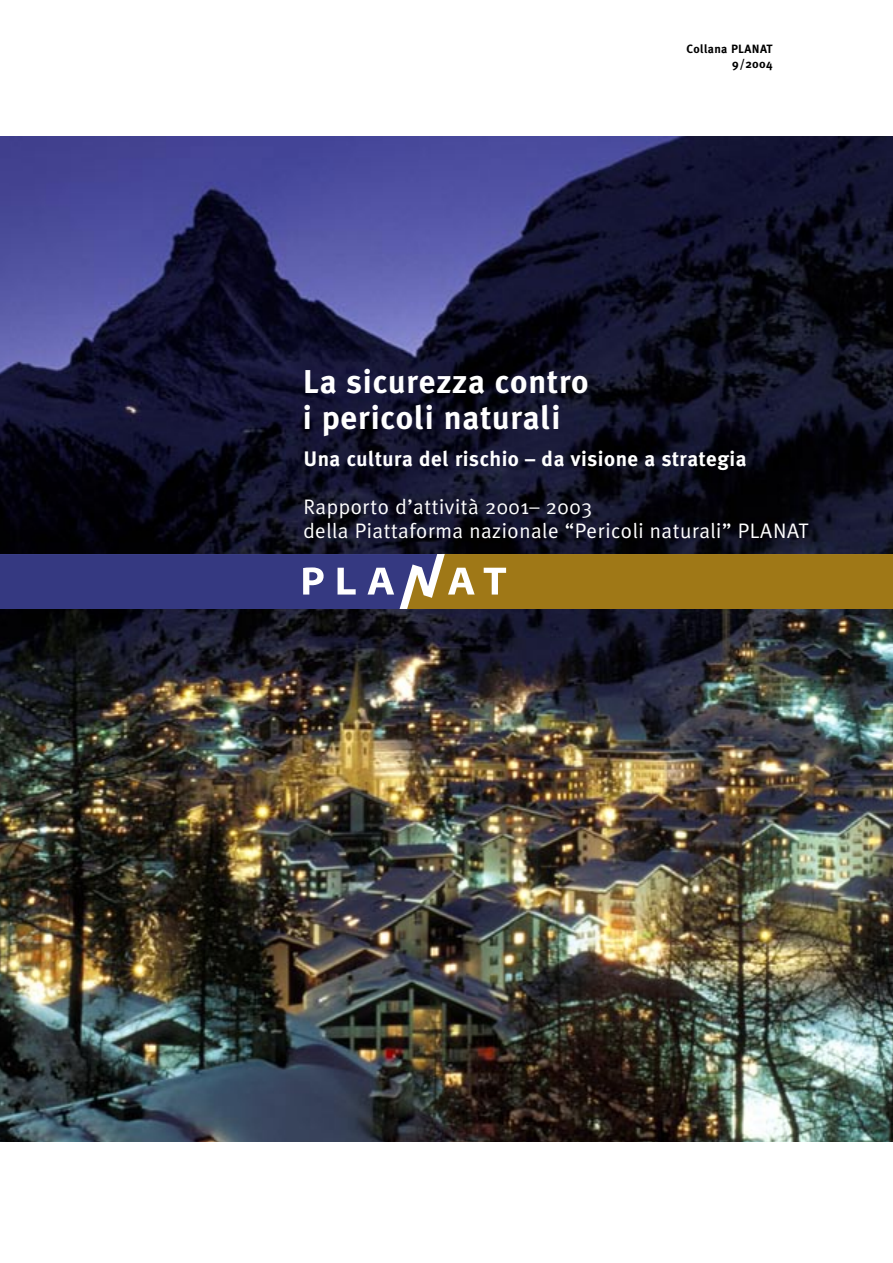
<style>
.page{position:relative;width:893px;height:1263px;background:#fff}
.page>*{position:absolute;margin:0;border:0;box-sizing:border-box;transform-origin:0 0}
.t1{font:700 33px/36px "Meta Plus";letter-spacing:.025em;color:#fff}
.t2{font:21px/24px "Meta Plus Normal";letter-spacing:.025em;color:#fff}
.t3{font:700 21px "Meta Plus";letter-spacing:.025em;color:#fff}
.t4{font:700 12px/15px "Meta Plus";letter-spacing:.025em;color:#000;text-align:right}
</style>
<div class="page">
<img style="left:0;top:136px;width:893px;height:1005px">
<svg style="left:0;top:554px;width:893px;height:55px;background:#746251"></svg>
<p class="t4" style="left:687px;top:42px;width:88px">Collana PLANAT<br>9/2004</p>
<h1 class="t1" style="left:303px;top:363px;width:287px">La sicurezza contro i pericoli naturali</h1>
<p class="t3" style="left:303px;top:447px;width:445px">Una cultura del rischio – da visione a strategia</p>
<p class="t2" style="left:303px;top:495px;width:507px">Rapporto d’attività 2001– 2003<br>della Piattaforma nazionale “Pericoli naturali” PLANAT</p>
</div>
